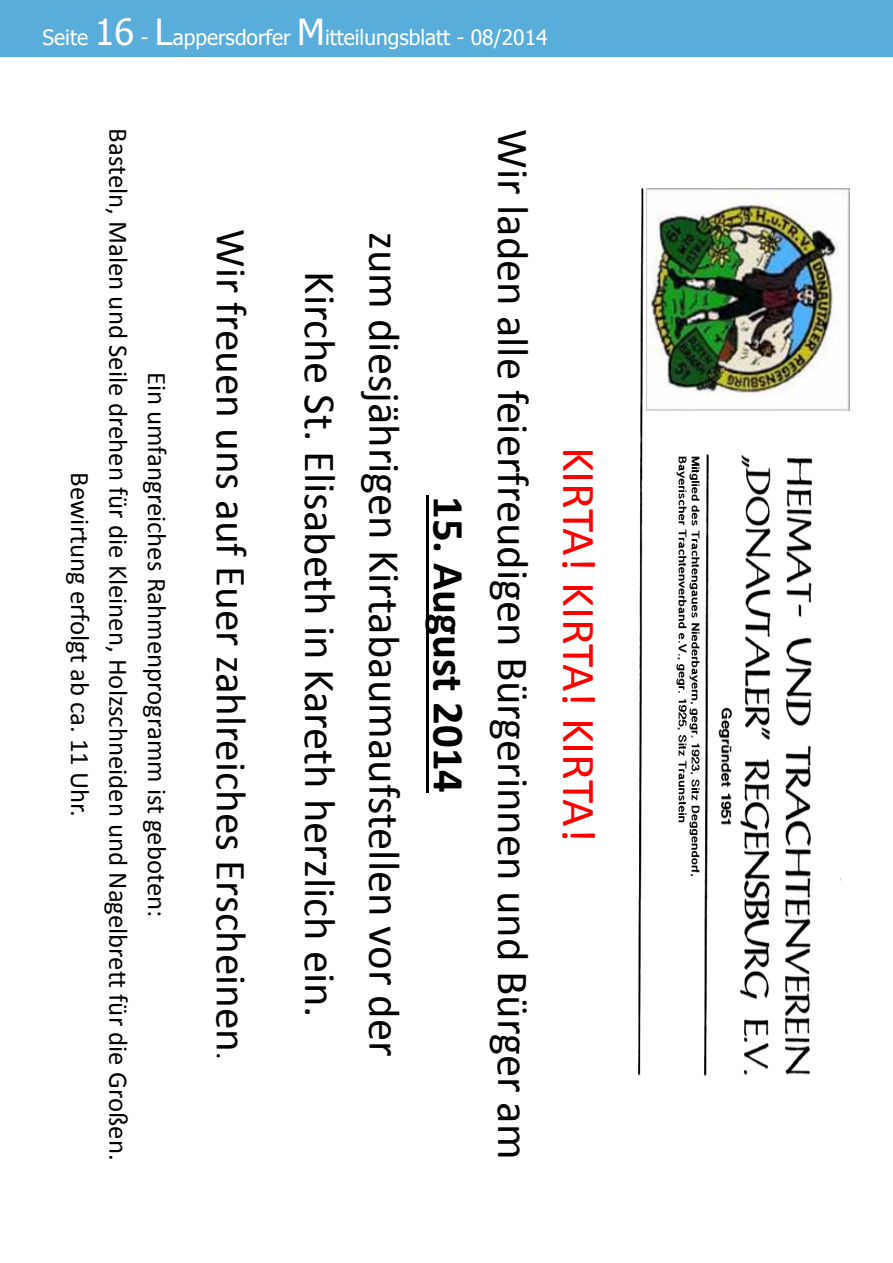
<style>
.page{position:relative;width:893px;height:1263px;background:#fff}
.page>*{position:absolute;margin:0;border:0;box-sizing:border-box;transform-origin:0 0}
.t1{font:47.7px "Calibri";letter-spacing:-.005em;color:#f00}
.t2{font:44.7px/64.3px "Calibri";color:#000;text-align:center}
.t3{font:700 44.7px "Calibri";color:#000}
.t4{font:43.2px "Calibri";color:#000}
.t5{font:26.85px/38.5px "Calibri";color:#000;text-align:center}
.t6{font:21px "Tahoma";color:#fff}
.s1{font-size:36px}
.s2{font-size:29.85px}
</style>
<div class="page">
<div style="left:0;top:0;width:893px;height:57px;background:#59adda"></div>
<hr style="left:426px;top:496px;width:3px;height:297px;background:#000">
<img style="left:638px;top:187px;width:212px;height:890px">
<img style="left:647px;top:189px;width:202px;height:222px">
<p class="t6" style="left:43px;top:24px;width:507px">Seite <span class="s1">16</span> - <span class="s1">L</span>appersdorfer <span class="s1">M</span>itteilungsblatt - 08/2014</p>
<p class="t5" style="left:176px;top:128px;width:1033px;rotate:90deg">Ein umfangreiches Rahmenprogramm ist geboten:<br>Basteln, Malen und Seile drehen für die Kleinen, Holzschneiden und Nagelbrett für die Großen.<br>Bewirtung erfolgt ab ca. 11 Uhr.</p>
<h3 class="t4" style="left:258px;top:229px;width:831px;rotate:90deg">Wir freuen uns auf Euer zahlreiches Erscheinen<span class="s2">.</span></h3>
<h2 class="t2" style="left:416px;top:232px;width:825px;rotate:90deg">zum diesjährigen Kirtabaumaufstellen vor der<br>Kirche St. Elisabeth in Kareth herzlich ein.</h2>
<h2 class="t3" style="left:477px;top:496px;width:299px;rotate:90deg">15. August 2014</h2>
<h2 class="t2" style="left:545px;top:129px;width:1032px;rotate:90deg">Wir laden alle feierfreudigen Bürgerinnen und Bürger am</h2>
<h1 class="t1" style="left:609px;top:446px;width:397px;rotate:90deg">KIRTA! KIRTA! KIRTA!</h1>
</div>
